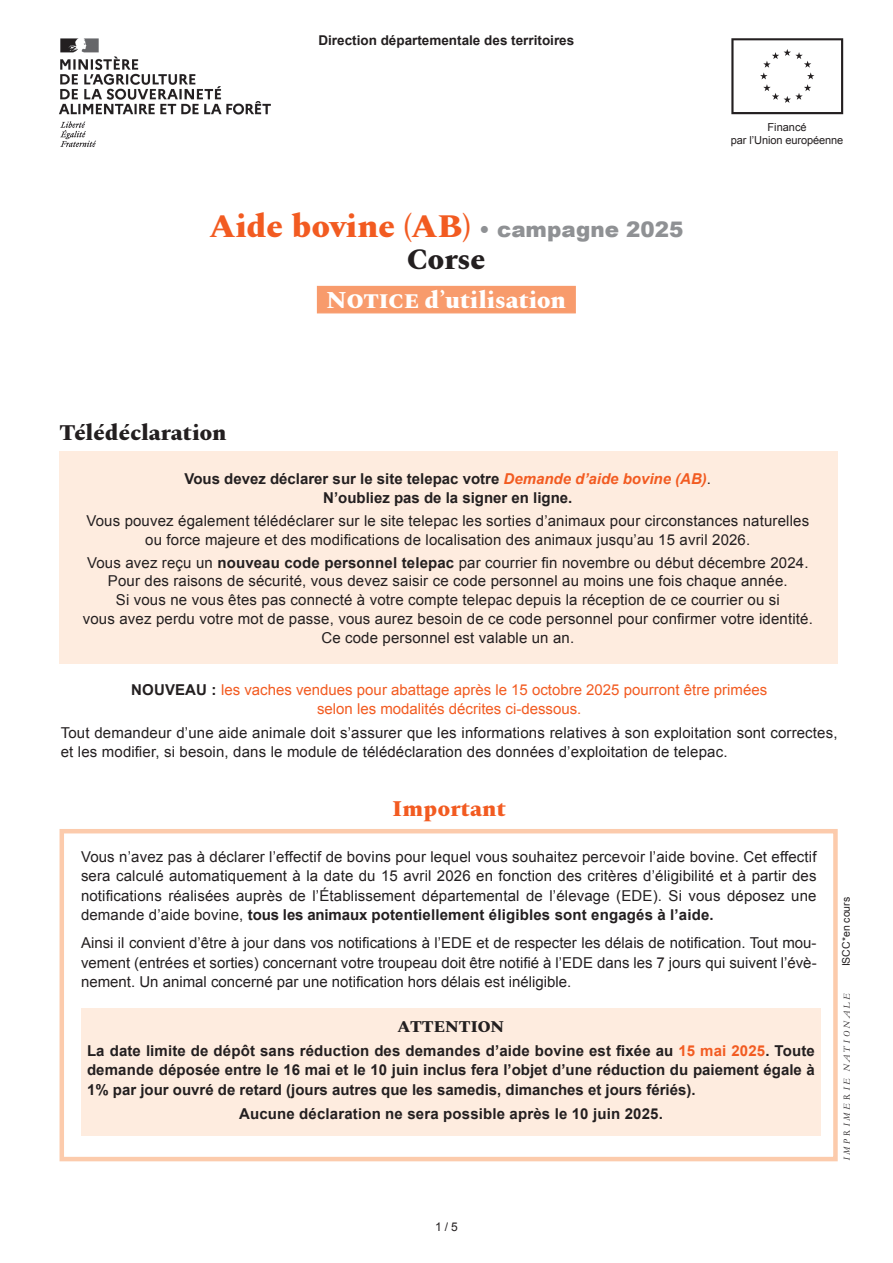
<style>
.page{position:relative;width:893px;height:1263px;background:#fff}
.page>*{position:absolute;margin:0;border:0;box-sizing:border-box;transform-origin:0 0}
.t1{font:800 33px "Spectral";color:#f25b21}
.t2{font:800 29.7px "Spectral";color:#231f20}
.t3{font:800 24.3px "Spectral";color:#fff}
.t4{font:800 22.5px "Spectral";color:#231f20}
.t5{font:800 22.5px "Spectral";letter-spacing:.01em;color:#f25b21}
.t6{font:800 16.5px "Spectral";color:#231f20}
.t7{font:15px/19.5px "Arial";letter-spacing:.01em;color:#231f20;text-align:center}
.t8{font:700 15px/19.5px "Arial";color:#231f20;text-align:center}
.t9{font:15px/19.5px "Arial";color:#f25b21;text-align:center}
.t10{font:700 13.5px "Arial";color:#231f20}
.t11{font:12px "Arial";color:#231f20}
.t12{font:11.1px/13.5px "Arial";letter-spacing:-.01em;color:#231f20;text-align:center}
.t13{font:10.5px "Arial";color:#231f20}
.t14{font:9px "Ligne Graphique";color:#231f20}
.s1{font-family:"Arial";font-weight:900;font-size:21.45px;color:#8f9194}
.s2{font-style:italic;color:#f25b21}
.s3{font-weight:400}
.s4{font-weight:700}
.s5{font-weight:700;color:#231f20}
.s6{color:#f25b21}
</style>
<div class="page">
<img style="left:59px;top:38px;width:212px;height:109px">
<div style="left:60px;top:451px;width:778px;height:212px;background:#feecdf"></div>
<div style="left:60px;top:829px;width:778px;height:332px;border:4px solid #fccbac"></div>
<div style="left:81px;top:1008px;width:740px;height:128px;background:#feecdf"></div>
<svg style="left:731px;top:38px;width:112px;height:76px"></svg>
<div style="left:317px;top:286px;width:259px;height:27px;background:#f89b6c"></div>
<p class="t10" style="left:318px;top:32px;width:257px">Direction départementale des territoires</p>
<h1 class="t1" style="left:209px;top:202px;width:475px">Aide bovine (AB) <span class="s1">• campagne 2025</span></h1>
<h2 class="t2" style="left:407px;top:238px;width:80px">Corse</h2>
<h3 class="t3" style="left:327px;top:282px;width:241px">Notice d’utilisation</h3>
<p class="t12" style="left:731px;top:120px;width:114px">Financé<br>par l’Union européenne</p>
<h3 class="t4" style="left:60px;top:416px;width:169px">Télédéclaration</h3>
<p class="t8" style="left:185px;top:470px;width:528px;line-height:18.8px">Vous devez déclarer sur le site telepac votre <span class="s2">Demande d’aide bovine (AB)</span><span class="s3">.<br></span>N’oubliez pas de la signer en ligne.</p>
<p class="t7" style="left:86px;top:511px;width:724px;line-height:18.8px">Vous pouvez également télédéclarer sur le site telepac les sorties d’animaux pour circonstances naturelles ou force majeure et des modifications de localisation des animaux jusqu’au 15 avril 2026.</p>
<p class="t7" style="left:83px;top:553px;width:731px;line-height:18.8px">Vous avez reçu un <span class="s4">nouveau code personnel telepac</span> par courrier fin novembre ou début décembre 2024.<br>Pour des raisons de sécurité, vous devez saisir ce code personnel au moins une fois chaque année.<br>Si vous ne vous êtes pas connecté à votre compte telepac depuis la réception de ce courrier ou si<br>vous avez perdu votre mot de passe, vous aurez besoin de ce code personnel pour confirmer votre identité.<br>Ce code personnel est valable un an.</p>
<p class="t9" style="left:131px;top:680px;width:637px"><span class="s5">NOUVEAU :</span> les vaches vendues pour abattage après le 15 octobre 2025 pourront être primées selon les modalités décrites ci-dessous.</p>
<p class="t7" style="left:61px;top:723px;width:778px;text-align:left">Tout demandeur d’une aide animale doit s’assurer que les informations relatives à son exploitation sont correctes, et les modifier, si besoin, dans le module de télédéclaration des données d’exploitation de telepac.</p>
<h3 class="t5" style="left:393px;top:792px;width:115px">Important</h3>
<p class="t7" style="left:81px;top:847px;width:737px;text-align:justify">Vous n’avez pas à déclarer l’effectif de bovins pour lequel vous souhaitez percevoir l’aide bovine. Cet effectif sera calculé automatiquement à la date du 15 avril 2026 en fonction des critères d’éligibilité et à partir des notifications réalisées auprès de l’Établissement départemental de l’élevage (EDE). Si vous déposez une demande d’aide bovine, <span class="s4">tous les animaux potentiellement éligibles sont engagés à l’aide.</span></p>
<p class="t7" style="left:81px;top:933px;width:737px;text-align:justify">Ainsi il convient d’être à jour dans vos notifications à l’EDE et de respecter les délais de notification. Tout mou&shy;vement (entrées et sorties) concernant votre troupeau doit être notifié à l’EDE dans les 7 jours qui suivent l’évè&shy;nement. Un animal concerné par une notification hors délais est inéligible.</p>
<p class="t6" style="left:398px;top:1015px;width:108px">ATTENTION</p>
<p class="t8" style="left:87px;top:1041px;width:729px;text-align:justify">La date limite de dépôt sans réduction des demandes d’aide bovine est fixée au <span class="s6">15 mai 2025</span>. Toute demande déposée entre le 16 mai et le 10 juin inclus fera l’objet d’une réduction du paiement égale à 1% par jour ouvré de retard (jours autres que les samedis, dimanches et jours fériés).</p>
<p class="t8" style="left:239px;top:1104px;width:425px">Aucune déclaration ne sera possible après le 10 juin 2025.</p>
<p class="t11" style="left:435px;top:1219px;width:24px">1 / 5</p>
<p class="t13" style="left:839px;top:966px;width:71px;rotate:-90deg">ISCC*en cours</p>
<p class="t14" style="left:842px;top:1161px;width:171px;rotate:-90deg">IMPRIMERIE NATIONALE</p>
</div>
